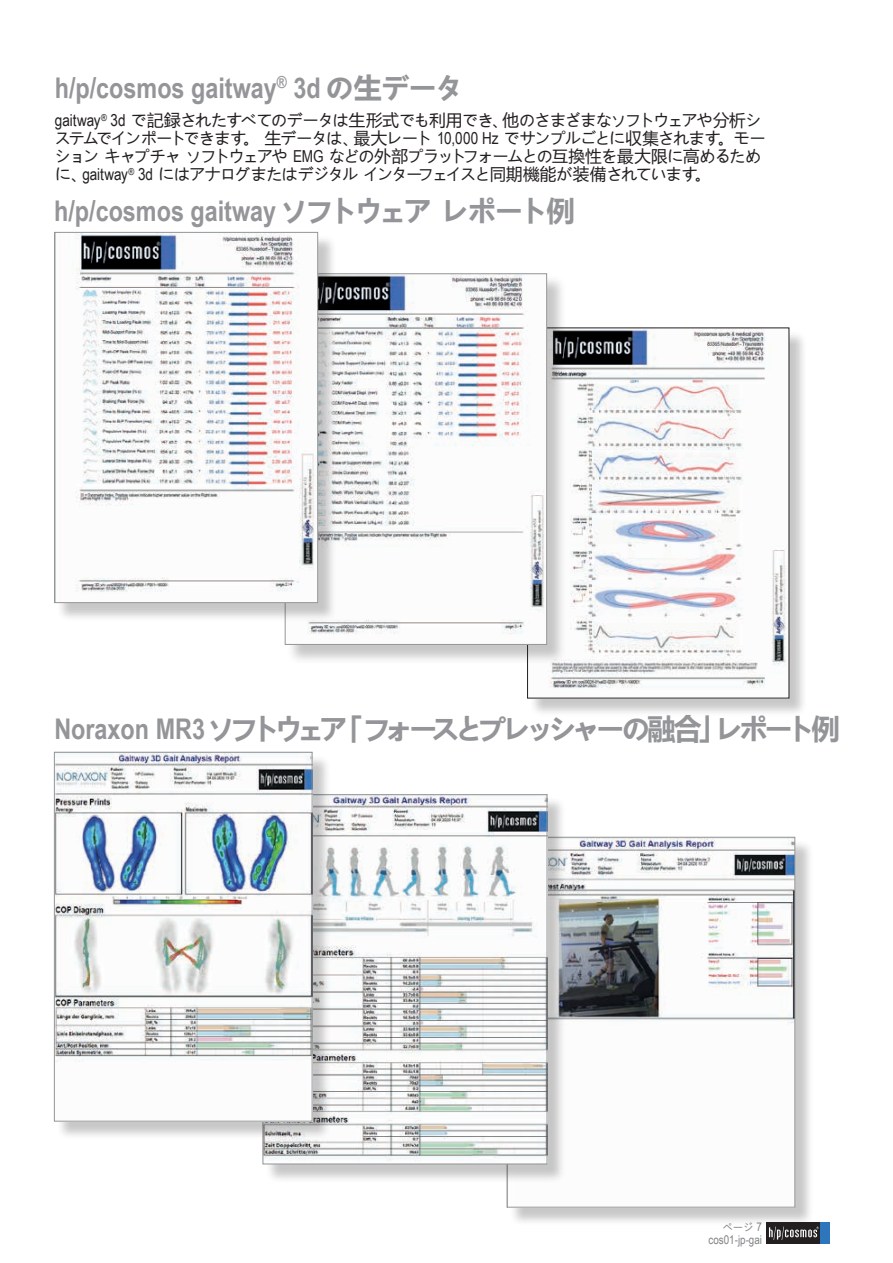
<style>
.page{position:relative;width:893px;height:1263px;background:#fff}
.page>*{position:absolute;margin:0;border:0;box-sizing:border-box;transform-origin:0 0}
.t1{font:700 28.5px "Arial Narrow";color:#939598}
.t2{font:700 28.5px "Microsoft Ya Hei UI";letter-spacing:-.18em;color:#939598}
.t3{font:16.5px/18px "Microsoft Ya Hei UI";letter-spacing:-.07em;color:#231f20}
.t4{font:12px "Arial Narrow";color:#808285}
.t5{font:10.5px "Microsoft Ya Hei UI";color:#808285}
.s1{font-family:"Microsoft Ya Hei UI"}
.s2{font-family:"Arial Narrow"}
.s3{font-family:"Arial Narrow";font-size:12px}
</style>
<div class="page">
<div style="left:766px;top:1222px;width:54px;height:22px;background:#231f20"></div>
<div style="left:820px;top:1222px;width:9px;height:22px;background:#2e76bc"></div>
<svg style="left:769px;top:1226px;width:50px;height:14px"></svg>
<div style="left:529px;top:330px;width:279px;height:387px;background:#231f20;opacity:.25"></div>
<img style="left:529px;top:329px;width:258px;height:367px">
<div style="left:286px;top:275px;width:281px;height:389px;background:#231f20;opacity:.25"></div>
<img style="left:287px;top:275px;width:258px;height:368px">
<div style="left:57px;top:234px;width:280px;height:387px;background:#231f20;opacity:.25"></div>
<img style="left:57px;top:234px;width:259px;height:367px">
<div style="left:54px;top:232px;width:264px;height:371px;border:1px solid #939598"></div>
<div style="left:509px;top:839px;width:305px;height:387px;background:#231f20;opacity:.25"></div>
<img style="left:509px;top:839px;width:284px;height:366px">
<div style="left:265px;top:796px;width:301px;height:387px;background:#231f20;opacity:.25"></div>
<img style="left:265px;top:796px;width:280px;height:366px">
<div style="left:56px;top:754px;width:275px;height:386px;background:#231f20;opacity:.25"></div>
<img style="left:56px;top:754px;width:254px;height:365px">
<div style="left:54px;top:752px;width:258px;height:369px;border:1px solid #939598"></div>
<h1 class="t1" style="left:55px;top:66px;width:411px">h/p/cosmos gaitway<sup>®</sup> 3d<span class="s1">の生データ</span></h1>
<p class="t3" style="left:55px;top:111px;width:712px"><span class="s2">gaitway</span><sup>®</sup> <span class="s2">3d</span> で記録されたすべてのデータは生形式でも利用でき、他のさまざまなソフトウェアや分析システムでインポートできます。 生データは、最大レート <span class="s2">10,000 Hz</span> でサンプルごとに収集されます。 モーション キャプチャ ソフトウェアや <span class="s2">EMG</span> などの外部プラットフォームとの互換性を最大限に高めるために、<span class="s2">gaitway</span><sup>®</sup> <span class="s2">3d</span> にはアナログまたはデジタル インターフェイスと同期機能が装備されています。</p>
<h1 class="t1" style="left:54px;top:189px;width:522px">h/p/cosmos gaitway<span class="s1">ソフトウェア レポート例</span></h1>
<h1 class="t2" style="left:54px;top:709px;width:787px"><span class="s2">Noraxon MR3</span> ソフトウェア「 フォースとプレッシャーの融合」レポート例</h1>
<p class="t5" style="left:722px;top:1220px;width:41px">ページ <span class="s3">7</span></p>
<p class="t4" style="left:708px;top:1231px;width:55px">cos01-jp-gai</p>
</div>
